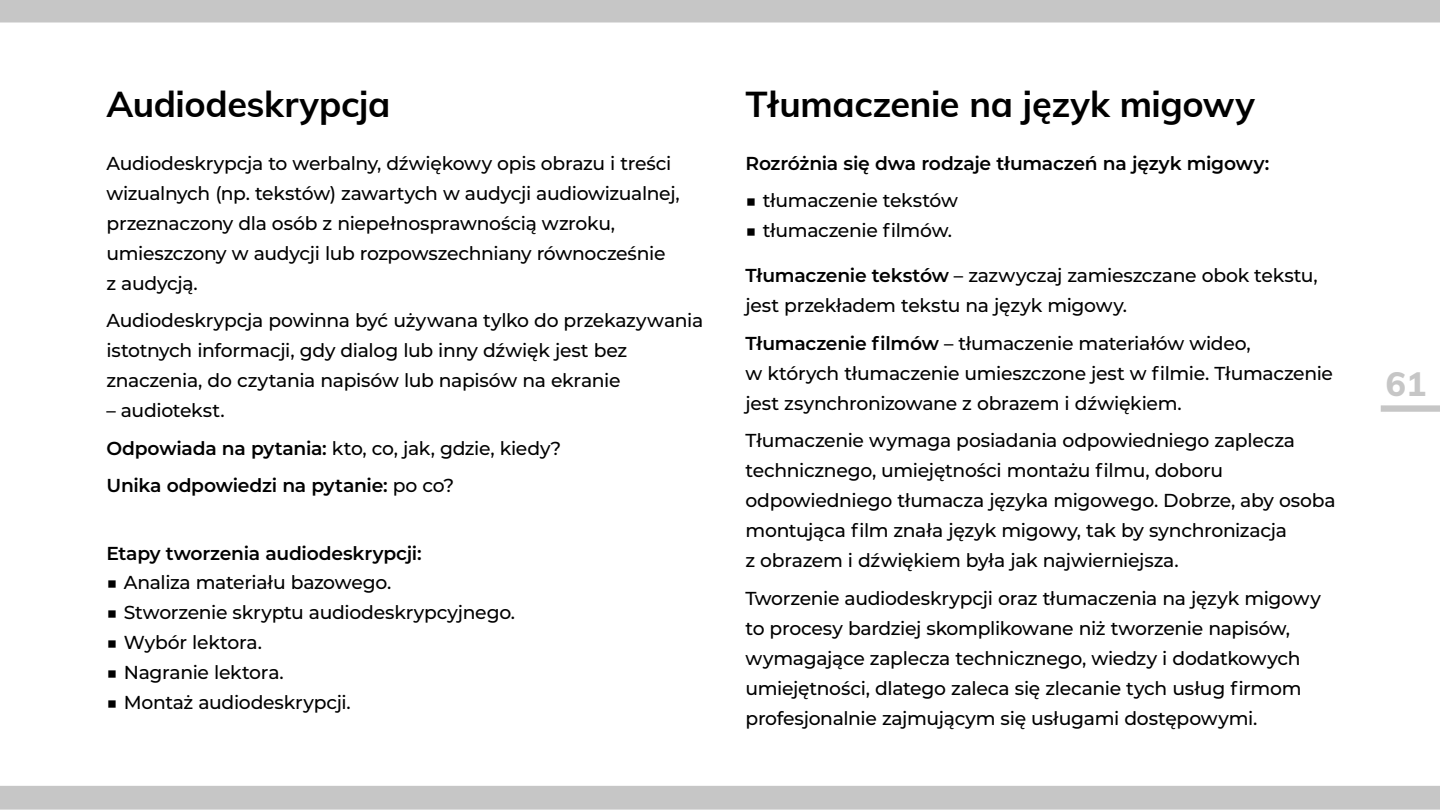
<style>
.page{position:relative;width:1440px;height:810px;background:#fff}
.page>*{position:absolute;margin:0;border:0;box-sizing:border-box;transform-origin:0 0}
.t1{font:700 36px "Mulish";letter-spacing:-.01em;color:#000}
.t2{font:800 33.75px "Mulish";color:#c6c6c6}
.body_txt{font:500 18.75px/30px "Montserrat";letter-spacing:-.015em;color:#000}
.body_txt-2{font:600 18.75px "Montserrat";letter-spacing:-.015em;color:#000}
.s1{font-weight:600}
.s2{font-weight:500}
</style>
<div class="page">
<h3 class="t1" style="left:106px;top:78px;width:285px">Audiodeskrypcja</h3>
<p class="body_txt" style="left:106px;top:147px;width:575px">Audiodeskrypcja to werbalny, dźwię kowy opis obrazu i treści wizualnych (np. tekstów) zawartych w audycji audiowizualnej, przeznaczony dla osób z niepełnosprawnością wzroku, umieszczony w audycji lub rozpowszechniany równocześ nie z audycją.</p>
<p class="body_txt" style="left:106px;top:305px;width:598px">Audiodeskrypcja powinna być używana tylko do przekazywania istotnych informacji, gdy dialog lub inny dźwięk jest bez znaczenia, do czytania napisów lub napisów na ekranie</p>
<p class="body_txt" style="left:107px;top:395px;width:120px">– audiotekst.</p>
<p class="body_txt" style="left:107px;top:432px;width:456px"><span class="s1">Odpowiada na pytania:</span> kto, co, jak, gdzie, kiedy?</p>
<p class="body_txt-2" style="left:107px;top:472px;width:349px">Unika odpowiedzi na pytanie: <span class="s2">po co?</span></p>
<p class="body_txt-2" style="left:107px;top:540px;width:317px">Etapy tworzenia audiodeskrypcji:</p>
<p class="body_txt" style="left:106px;top:567px;width:286px">■ Analiza materiału bazowego.</p>
<p class="body_txt" style="left:106px;top:597px;width:410px">■ Stworzenie skryptu audiodeskrypcyjnego.</p>
<p class="body_txt" style="left:106px;top:627px;width:157px">■ Wybór lektora.</p>
<p class="body_txt" style="left:106px;top:657px;width:179px">■ Nagranie lektora.</p>
<p class="body_txt" style="left:106px;top:687px;width:246px">■ Montaż audiodeskrypcji.</p>
<h3 class="t1" style="left:746px;top:78px;width:511px">Tłumaczenie na język migowy</h3>
<p class="body_txt-2" style="left:746px;top:150px;width:525px">Rozróżnia się dwa rodzaje tłumaczeń na język migowy:</p>
<p class="body_txt" style="left:746px;top:185px;width:214px">■ tłumaczenie tekstów</p>
<p class="body_txt" style="left:746px;top:215px;width:208px">■ tłumaczenie filmów.</p>
<p class="body_txt" style="left:746px;top:260px;width:574px"><span class="s1">Tłumaczenie tekstów</span> – zazwyczaj zamieszczane obok tekstu, jest przekładem tekstu na język migowy.</p>
<p class="body_txt" style="left:746px;top:327px;width:589px"><span class="s1">Tłumaczenie filmów</span> – tłumaczenie materiałów wideo,<br>w których tłumaczenie umieszczone jest w filmie. Tłumaczenie jest zsynchronizowane z obrazem i dźwiękiem.</p>
<p class="body_txt" style="left:746px;top:425px;width:592px">Tłumaczenie wymaga posiadania odpowiedniego zaplecza technicznego, umiejętności montażu filmu, doboru odpowiedniego tłumacza języka migowego. Dobrze, aby osoba montująca film znała język migowy, tak by synchronizacja<br>z obrazem i dźwiękiem była jak najwierniejsza.</p>
<p class="body_txt" style="left:746px;top:582px;width:577px">Tworzenie audiodeskrypcji oraz tłumaczenia na język migowy to procesy bardziej skomplikowane niż tworzenie napisów, wymagające zaplecza technicznego, wiedzy i dodatkowych umiejętności, dlatego zaleca się zlecanie tych usług firmom profesjonalnie zajmującym się usługami dostępowymi.</p>
<h2 class="t2" style="left:1386px;top:359px;width:42px">61</h2>
</div>
